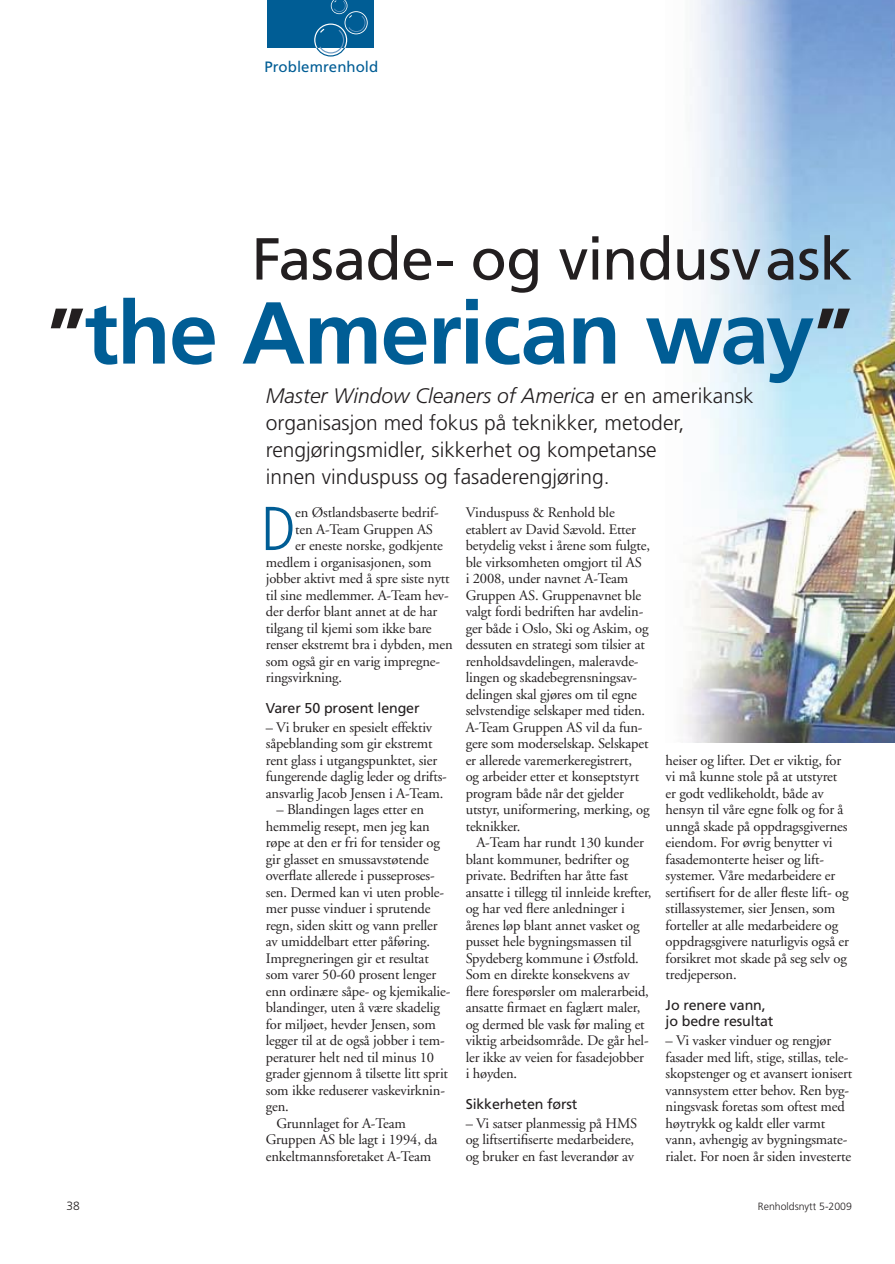
<style>
.page{position:relative;width:895px;height:1264px;background:#fff}
.page>*{position:absolute;margin:0;border:0;box-sizing:border-box;transform-origin:0 0}
.t1{font:700 87.75px "Frutiger";letter-spacing:-.02em;color:#005d95}
.t2{font:300 condensed 61.8px "Frutiger";color:#005d95}
.t3{font:59.25px "Frutiger";letter-spacing:-.01em;color:#231f20}
.t4{font:300 21px/27px "Frutiger";color:#231f20}
.t5{font:15px "Frutiger";letter-spacing:.005em;color:#005d95}
.t6{font:14.55px/16.5px "Adobe Garamond";letter-spacing:-.01em;color:#231f20}
.t7{font:14.25px/16.5px "Frutiger";letter-spacing:-.01em;color:#231f20}
.t8{font:300 12px "Frutiger";color:#231f20}
.t9{font:300 10.5px "Frutiger";color:#231f20}
.s1{font-size:78.75px;color:#231f20}
.s2{font-style:italic}
</style>
<div class="page">
<div style="left:267px;top:0;width:107px;height:48px;background:#005d95"></div>
<svg style="left:314px;top:0;width:54px;height:57px"></svg>
<img style="left:683px;top:0;width:212px;height:742px">
<p class="t5" style="left:264px;top:58px;width:115px">Problemrenhold</p>
<p class="t3" style="left:252px;top:224px;width:602px">Fasade- og vindusvask</p>
<p class="t1" style="left:48px;top:281px;width:806px"><span class="s1">”</span>the American way<span class="s1">”</span></p>
<p class="t4" style="left:266px;top:383px;width:489px"><span class="s2">Master Window Cleaners of America</span> er en amerikansk organisasjon med fokus på teknikker, metoder, rengjøringsmidler, sikkerhet og kompetanse<br>innen vinduspuss og fasaderengjøring.</p>
<p class="t2" style="left:261px;top:493px;width:36px">D</p>
<p class="t6" style="left:295px;top:504px;width:145px">en Østlandsbaserte bedrif-</p>
<p class="t6" style="left:295px;top:521px;width:139px">ten A-Team Gruppen AS</p>
<p class="t6" style="left:295px;top:537px;width:149px">er eneste norske, godkjente</p>
<p class="t6" style="left:266px;top:554px;width:167px">medlem i organisasjonen, som</p>
<p class="t6" style="left:266px;top:570px;width:185px">jobber aktivt med å spre siste nytt</p>
<p class="t6" style="left:266px;top:587px;width:184px">til sine medlemmer. A-Team hev-</p>
<p class="t6" style="left:266px;top:603px;width:173px">der derfor blant annet at de har</p>
<p class="t6" style="left:266px;top:620px;width:167px">tilgang til kjemi som ikke bare</p>
<p class="t6" style="left:266px;top:636px;width:188px">renser ekstremt bra i dybden, men</p>
<p class="t6" style="left:266px;top:653px;width:176px">som også gir en varig impregne-</p>
<p class="t6" style="left:266px;top:669px;width:78px">ringsvirkning.</p>
<p class="t7" style="left:266px;top:699px;width:155px">Varer 50 prosent lenger</p>
<p class="t6" style="left:266px;top:719px;width:183px">– Vi bruker en spesielt effektiv såpeblanding som gir ekstremt rent glass i utgangspunktet, sier fungerende daglig leder og drifts&shy;ansvarlig Jacob Jensen i A-Team.</p>
<p class="t6" style="left:276px;top:801px;width:149px">– Blandingen lages etter en</p>
<p class="t6" style="left:266px;top:818px;width:166px">hemmelig resept, men jeg kan</p>
<p class="t6" style="left:266px;top:834px;width:176px">røpe at den er fri for tensider og</p>
<p class="t6" style="left:266px;top:851px;width:165px">gir glasset en smussavstøtende</p>
<p class="t6" style="left:266px;top:867px;width:170px">overflate allerede i pusseproses-</p>
<p class="t6" style="left:266px;top:884px;width:180px">sen. Dermed kan vi uten proble-</p>
<p class="t6" style="left:266px;top:900px;width:166px">mer pusse vinduer i sprutende</p>
<p class="t6" style="left:266px;top:917px;width:173px">regn, siden skitt og vann preller</p>
<p class="t6" style="left:266px;top:933px;width:166px">av umiddelbart etter påføring.</p>
<p class="t6" style="left:266px;top:950px;width:164px">Impregneringen gir et resultat</p>
<p class="t6" style="left:266px;top:966px;width:172px">som varer 50-60 prosent lenger</p>
<p class="t6" style="left:266px;top:983px;width:186px">enn ordinære såpe- og kjemikalie-</p>
<p class="t6" style="left:266px;top:999px;width:176px">blandinger, uten å være skadelig</p>
<p class="t6" style="left:266px;top:1016px;width:172px">for miljøet, hevder Jensen, som</p>
<p class="t6" style="left:266px;top:1032px;width:180px">legger til at de også jobber i tem-</p>
<p class="t6" style="left:266px;top:1049px;width:170px">peraturer helt ned til minus 10</p>
<p class="t6" style="left:266px;top:1065px;width:184px">grader gjennom å tilsette litt sprit</p>
<p class="t6" style="left:266px;top:1082px;width:181px">som ikke reduserer vaskevirknin-</p>
<p class="t6" style="left:266px;top:1098px;width:25px">gen.</p>
<p class="t6" style="left:276px;top:1115px;width:131px">Grunnlaget for A-Team</p>
<p class="t6" style="left:266px;top:1131px;width:173px">Gruppen AS ble lagt i 1994, da</p>
<p class="t6" style="left:266px;top:1148px;width:167px">enkeltmannsforetaket A-Team</p>
<p class="t6" style="left:466px;top:504px;width:151px">Vinduspuss &amp; Renhold ble</p>
<p class="t6" style="left:466px;top:521px;width:172px">etablert av David Sævold. Etter</p>
<p class="t6" style="left:466px;top:537px;width:186px">betydelig vekst i årene som fulgte,</p>
<p class="t6" style="left:466px;top:554px;width:178px">ble virksomheten omgjort til AS</p>
<p class="t6" style="left:466px;top:570px;width:164px">i 2008, under navnet A-Team</p>
<p class="t6" style="left:466px;top:587px;width:177px">Gruppen AS. Gruppenavnet ble</p>
<p class="t6" style="left:466px;top:603px;width:179px">valgt fordi bedriften har avdelin-</p>
<p class="t6" style="left:466px;top:620px;width:184px">ger både i Oslo, Ski og Askim, og</p>
<p class="t6" style="left:466px;top:636px;width:181px">dessuten en strategi som tilsier at</p>
<p class="t6" style="left:466px;top:653px;width:174px">renholdsavdelingen, maleravde-</p>
<p class="t6" style="left:466px;top:669px;width:173px">lingen og skadebegrensningsav-</p>
<p class="t6" style="left:466px;top:686px;width:173px">delingen skal gjøres om til egne</p>
<p class="t6" style="left:466px;top:702px;width:181px">selvstendige selskaper med tiden.</p>
<p class="t6" style="left:466px;top:719px;width:178px">A-Team Gruppen AS vil da fun-</p>
<p class="t6" style="left:466px;top:735px;width:184px">gere som moderselskap. Selskapet</p>
<p class="t6" style="left:466px;top:752px;width:168px">er allerede varemerkeregistrert,</p>
<p class="t6" style="left:466px;top:768px;width:175px">og arbeider etter et konseptstyrt</p>
<p class="t6" style="left:466px;top:785px;width:160px">program både når det gjelder</p>
<p class="t6" style="left:466px;top:801px;width:185px">utstyr, uniformering, merking, og</p>
<p class="t6" style="left:466px;top:818px;width:56px">teknikker.</p>
<p class="t6" style="left:476px;top:834px;width:169px">A-Team har rundt 130 kunder</p>
<p class="t6" style="left:466px;top:851px;width:165px">blant kommuner, bedrifter og</p>
<p class="t6" style="left:466px;top:867px;width:164px">private. Bedriften har åtte fast</p>
<p class="t6" style="left:466px;top:884px;width:187px">ansatte i tillegg til innleide krefter,</p>
<p class="t6" style="left:466px;top:900px;width:161px">og har ved flere anledninger i</p>
<p class="t6" style="left:466px;top:917px;width:175px">årenes løp blant annet vasket og</p>
<p class="t6" style="left:466px;top:933px;width:167px">pusset hele bygningsmassen til</p>
<p class="t6" style="left:466px;top:950px;width:175px">Spydeberg kommune i Østfold.</p>
<p class="t6" style="left:466px;top:966px;width:165px">Som en direkte konsekvens av</p>
<p class="t6" style="left:466px;top:983px;width:185px">flere forespørsler om malerarbeid,</p>
<p class="t6" style="left:466px;top:999px;width:176px">ansatte firmaet en faglært maler,</p>
<p class="t6" style="left:466px;top:1016px;width:181px">og dermed ble vask før maling et</p>
<p class="t6" style="left:466px;top:1032px;width:184px">viktig arbeidsområde. De går hel-</p>
<p class="t6" style="left:466px;top:1049px;width:180px">ler ikke av veien for fasadejobber</p>
<p class="t6" style="left:466px;top:1065px;width:53px">i høyden.</p>
<p class="t7" style="left:466px;top:1095px;width:113px">Sikkerheten først</p>
<p class="t6" style="left:466px;top:1115px;width:173px">– Vi satser planmessig på HMS og liftsertifiserte medarbeidere, og bruker en fast leverandør av</p>
<p class="t6" style="left:666px;top:752px;width:185px">heiser og lifter. Det er viktig, for vi må kunne stole på at utstyret er godt vedlikeholdt, både av hensyn til våre egne folk og for å unngå skade på oppdragsgivernes eiendom. For øvrig benytter vi fasademonterte heiser og lift&shy;systemer. Våre medarbeidere er sertifisert for de aller fleste lift- og stillassystemer, sier Jensen, som forteller at alle medarbeidere og oppdragsgivere naturligvis også er forsikret mot skade på seg selv og tredjeperson.</p>
<p class="t7" style="left:666px;top:996px;width:109px">Jo renere vann, jo bedre resultat</p>
<p class="t6" style="left:666px;top:1032px;width:188px">– Vi vasker vinduer og rengjør fasader med lift, stige, stillas, tele&shy;skopstenger og et avansert ionisert vannsystem etter behov. Ren byg&shy;ningsvask foretas som oftest med høytrykk og kaldt eller varmt vann, avhengig av bygningsmate&shy;rialet. For noen år siden investerte</p>
<p class="t8" style="left:67px;top:1199px;width:15px">38</p>
<p class="t9" style="left:758px;top:1200px;width:95px">Renholdsnytt 5-2009</p>
</div>
